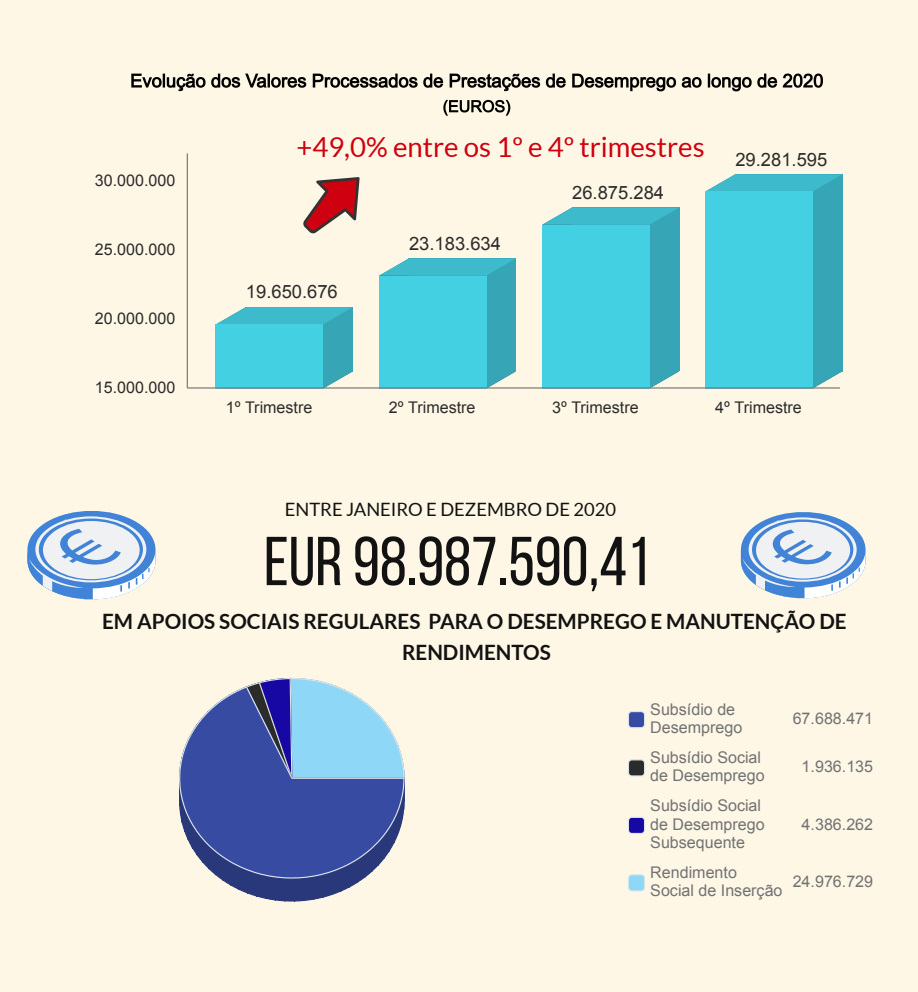
<style>
.page{position:relative;width:918px;height:992px;background:#fff}
.page>*{position:absolute;margin:0;border:0;box-sizing:border-box;transform-origin:0 0}
.t1{font:69px "Bebas Neue";color:#121212}
.t2{font:27.6px "Lato";color:#cf000f}
.t3{font:700 20.7px/31px "Lato";color:#121212;text-align:center}
.t4{font:18.45px "Arial";color:#2b2b2b}
.t5{font:18.45px "Lato";color:#121212}
.t6{font:16.05px/18.5px "Arial";color:#717274}
.t7{font:16.05px "Arial";color:#2b2b2b}
</style>
<div class="page">
<div style="left:0;top:0;width:918px;height:991px;background:#fef7e5"></div>
<svg style="left:741px;top:512px;width:125px;height:87px"></svg>
<svg style="left:27px;top:511px;width:129px;height:89px"></svg>
<svg style="left:131px;top:74px;width:175px;height:17px"></svg>
<svg style="left:313px;top:74px;width:510px;height:17px"></svg>
<svg style="left:443px;top:100px;width:67px;height:16px"></svg>
<svg style="left:216px;top:307px;width:137px;height:80px"></svg>
<div style="left:216px;top:324px;width:107px;height:64px;background:#44d0e3"></div>
<svg style="left:379px;top:258px;width:137px;height:129px"></svg>
<div style="left:379px;top:276px;width:107px;height:112px;background:#44d0e3"></div>
<svg style="left:542px;top:207px;width:137px;height:180px"></svg>
<div style="left:542px;top:225px;width:107px;height:163px;background:#44d0e3"></div>
<svg style="left:706px;top:174px;width:136px;height:213px"></svg>
<div style="left:705px;top:191px;width:107px;height:197px;background:#44d0e3"></div>
<hr style="left:187px;top:153px;width:1px;height:235px;background:#717274">
<hr style="left:187px;top:387px;width:653px;height:1px;background:#717274">
<svg style="left:303px;top:177px;width:57px;height:56px"></svg>
<svg style="left:250px;top:677px;width:83px;height:8px"></svg>
<svg style="left:220px;top:879px;width:143px;height:23px"></svg>
<svg style="left:179px;top:685px;width:226px;height:194px"></svg>
<svg style="left:628px;top:711px;width:17px;height:17px"></svg>
<svg style="left:628px;top:759px;width:17px;height:18px"></svg>
<svg style="left:628px;top:817px;width:17px;height:17px"></svg>
<svg style="left:628px;top:874px;width:17px;height:18px"></svg>
<p class="t7" style="left:95px;top:171px;width:82px">30.000.000</p>
<p class="t7" style="left:95px;top:240px;width:82px">25.000.000</p>
<p class="t7" style="left:95px;top:309px;width:82px">20.000.000</p>
<p class="t7" style="left:95px;top:378px;width:82px">15.000.000</p>
<h2 class="t2" style="left:296px;top:132px;width:410px">+49,0% entre os 1º e 4º trimestres</h2>
<p class="t4" style="left:246px;top:282px;width:93px">19.650.676</p>
<p class="t4" style="left:409px;top:233px;width:93px">23.183.634</p>
<p class="t4" style="left:572px;top:182px;width:93px">26.875.284</p>
<p class="t4" style="left:735px;top:149px;width:93px">29.281.595</p>
<p class="t7" style="left:226px;top:399px;width:88px">1º Trimestre</p>
<p class="t7" style="left:389px;top:399px;width:88px">2º Trimestre</p>
<p class="t7" style="left:552px;top:399px;width:88px">3º Trimestre</p>
<p class="t7" style="left:715px;top:399px;width:88px">4º Trimestre</p>
<p class="t5" style="left:285px;top:499px;width:333px">ENTRE JANEIRO E DEZEMBRO DE 2020</p>
<h1 class="t1" style="left:264px;top:524px;width:388px">EUR 98.987.590,41</h1>
<p class="t3" style="left:102px;top:605px;width:746px">EM APOIOS SOCIAIS REGULARES PARA O DESEMPREGO E MANUTENÇÃO DE<br>RENDIMENTOS</p>
<p class="t6" style="left:650px;top:699px;width:94px">Subsídio de<br>Desemprego</p>
<p class="t6" style="left:793px;top:709px;width:82px">67.688.471</p>
<p class="t6" style="left:650px;top:748px;width:116px">Subsídio Social de Desemprego</p>
<p class="t6" style="left:802px;top:757px;width:73px">1.936.135</p>
<p class="t6" style="left:650px;top:796px;width:116px">Subsídio Social de Desemprego<br>Subsequente</p>
<p class="t6" style="left:802px;top:814px;width:73px">4.386.262</p>
<p class="t6" style="left:650px;top:863px;width:134px">Rendimento<br>Social de Inserção</p>
<p class="t6" style="left:793px;top:872px;width:82px">24.976.729</p>
</div>
